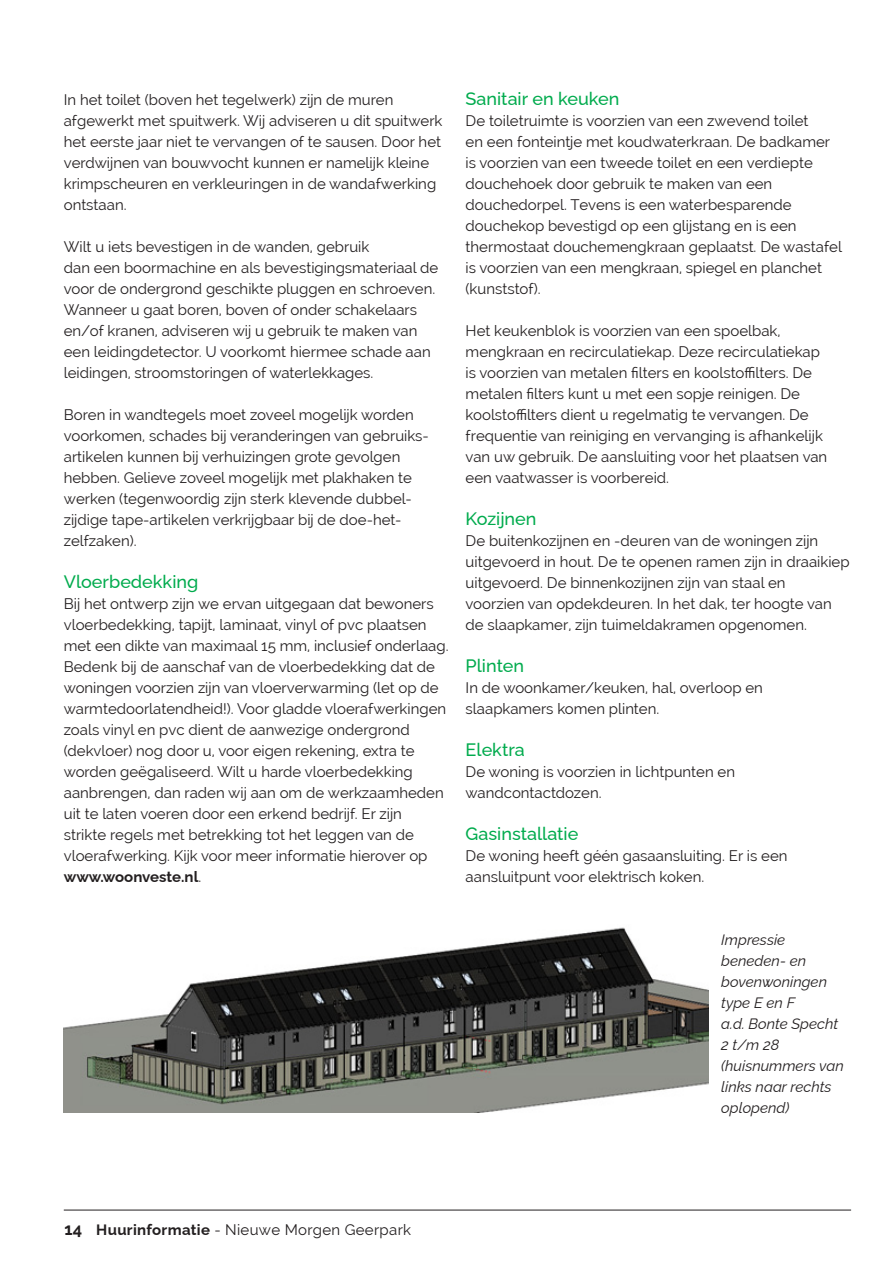
<style>
.page{position:relative;width:893px;height:1263px;background:#fff}
.page>*{position:absolute;margin:0;border:0;box-sizing:border-box;transform-origin:0 0}
.Subkop{font:500 18px "Raleway";color:#00ab4d}
.plat{font:15px/21px "Raleway";color:#231f20}
.plat-2{font:italic 15px/21px "Raleway";color:#231f20}
.plat-3{font:15px "Raleway";letter-spacing:.02em;color:#231f20}
.s1{font-weight:700}
.s2{font-weight:700;font-size:16.5px}
</style>
<div class="page">
<hr style="left:64px;top:1210px;width:787px;height:1px;background:#231f20">
<img style="left:64px;top:927px;width:644px;height:185px">
<p class="plat" style="left:64px;top:89px;width:380px">In het toilet (boven het tegelwerk) zijn de muren afgewerkt met spuitwerk. Wij adviseren u dit spuitwerk het eerste jaar niet te vervangen of te sausen. Door het verdwijnen van bouwvocht kunnen er namelijk kleine krimpscheuren en verkleuringen in de wandafwerking ontstaan.</p>
<p class="plat" style="left:64px;top:236px;width:307px">Wilt u iets bevestigen in de wanden, gebruik</p>
<p class="plat" style="left:64px;top:257px;width:376px">dan een boormachine en als bevestigingsmateriaal de</p>
<p class="plat" style="left:64px;top:278px;width:373px">voor de ondergrond geschikte pluggen en schroeven.</p>
<p class="plat" style="left:64px;top:299px;width:355px">Wanneer u gaat boren, boven of onder schakelaars</p>
<p class="plat" style="left:64px;top:320px;width:355px">en/of kranen, adviseren wij u gebruik te maken van</p>
<p class="plat" style="left:64px;top:341px;width:368px">een leidingdetector. U voorkomt hiermee schade aan</p>
<p class="plat" style="left:64px;top:362px;width:311px">leidingen, stroomstoringen of waterlekkages.</p>
<p class="plat" style="left:64px;top:404px;width:367px">Boren in wandtegels moet zoveel mogelijk worden voorkomen, schades bij veranderingen van gebruiks&shy;artikelen kunnen bij verhuizingen grote gevolgen hebben. Gelieve zoveel mogelijk met plakhaken te werken (tegenwoordig zijn sterk klevende dubbel&shy;zijdige tape-artikelen verkrijgbaar bij de doe-het&shy;zelfzaken).</p>
<p class="Subkop" style="left:64px;top:567px;width:136px">Vloerbedekking</p>
<p class="plat" style="left:64px;top:593px;width:371px">Bij het ontwerp zijn we ervan uitgegaan dat bewoners</p>
<p class="plat" style="left:64px;top:614px;width:364px">vloerbedekking, tapijt, laminaat, vinyl of pvc plaatsen</p>
<p class="plat" style="left:64px;top:635px;width:386px">met een dikte van maximaal 15 mm, inclusief onderlaag.</p>
<p class="plat" style="left:64px;top:656px;width:373px">Bedenk bij de aanschaf van de vloerbedekking dat de</p>
<p class="plat" style="left:64px;top:677px;width:376px">woningen voorzien zijn van vloerverwarming (let op de</p>
<p class="plat" style="left:64px;top:698px;width:384px">warmtedoorlatendheid!). Voor gladde vloerafwerkingen</p>
<p class="plat" style="left:64px;top:719px;width:347px">zoals vinyl en pvc dient de aanwezige ondergrond</p>
<p class="plat" style="left:64px;top:740px;width:352px">(dekvloer) nog door u, voor eigen rekening, extra te</p>
<p class="plat" style="left:64px;top:761px;width:351px">worden geëgaliseerd. Wilt u harde vloerbedekking</p>
<p class="plat" style="left:64px;top:782px;width:381px">aanbrengen, dan raden wij aan om de werkzaamheden</p>
<p class="plat" style="left:64px;top:803px;width:340px">uit te laten voeren door een erkend bedrijf. Er zijn</p>
<p class="plat" style="left:64px;top:824px;width:352px">strikte regels met betrekking tot het leggen van de</p>
<p class="plat" style="left:64px;top:845px;width:365px">vloerafwerking. Kijk voor meer informatie hierover op <span class="s1">www.woonveste.nl</span>.</p>
<p class="Subkop" style="left:466px;top:84px;width:155px">Sanitair en keuken</p>
<p class="plat" style="left:466px;top:110px;width:366px">De toiletruimte is voorzien van een zwevend toilet<br>en een fonteintje met koudwaterkraan. De badkamer is voorzien van een tweede toilet en een verdiepte douchehoek door gebruik te maken van een douchedorpel. Tevens is een waterbesparende</p>
<p class="plat" style="left:466px;top:215px;width:332px">douchekop bevestigd op een glijstang en is een</p>
<p class="plat" style="left:466px;top:236px;width:378px">thermostaat douchemengkraan geplaatst. De wastafel is voorzien van een mengkraan, spiegel en planchet (kunststof).</p>
<p class="plat" style="left:466px;top:320px;width:363px">Het keukenblok is voorzien van een spoelbak, mengkraan en recirculatiekap. Deze recirculatiekap is voorzien van metalen filters en koolstoffilters. De metalen filters kunt u met een sopje reinigen. De koolstoffilters dient u regelmatig te vervangen. De frequentie van reiniging en vervanging is afhankelijk van uw gebruik. De aansluiting voor het plaatsen van een vaatwasser is voorbereid.</p>
<p class="Subkop" style="left:466px;top:504px;width:72px">Kozijnen</p>
<p class="plat" style="left:466px;top:530px;width:354px">De buitenkozijnen en -deuren van de woningen zijn</p>
<p class="plat" style="left:466px;top:551px;width:385px">uitgevoerd in hout. De te openen ramen zijn in draaikiep</p>
<p class="plat" style="left:466px;top:572px;width:321px">uitgevoerd. De binnenkozijnen zijn van staal en</p>
<p class="plat" style="left:466px;top:593px;width:368px">voorzien van opdekdeuren. In het dak, ter hoogte van</p>
<p class="plat" style="left:466px;top:614px;width:343px">de slaapkamer, zijn tuimeldakramen opgenomen.</p>
<p class="Subkop" style="left:466px;top:651px;width:60px">Plinten</p>
<p class="plat" style="left:466px;top:677px;width:299px">In de woonkamer/keuken, hal, overloop en slaapkamers komen plinten.</p>
<p class="Subkop" style="left:466px;top:735px;width:61px">Elektra</p>
<p class="plat" style="left:466px;top:761px;width:271px">De woning is voorzien in lichtpunten en wandcontactdozen.</p>
<p class="Subkop" style="left:466px;top:819px;width:114px">Gasinstallatie</p>
<p class="plat" style="left:466px;top:845px;width:323px">De woning heeft géén gasaansluiting. Er is een aansluitpunt voor elektrisch koken.</p>
<p class="plat-2" style="left:721px;top:928px;width:107px">Impressie beneden- en bovenwoningen type E en F</p>
<p class="plat-2" style="left:721px;top:1012px;width:118px">a.d. Bonte Specht</p>
<p class="plat-2" style="left:721px;top:1033px;width:59px">2 t/m 28</p>
<p class="plat-2" style="left:721px;top:1054px;width:124px">(huisnummers van links naar rechts oplopend)</p>
<p class="plat-3" style="left:64px;top:1221px;width:348px"><span class="s2">14</span> <span class="s1">Huurinformatie</span> - Nieuwe Morgen Geerpark</p>
</div>
